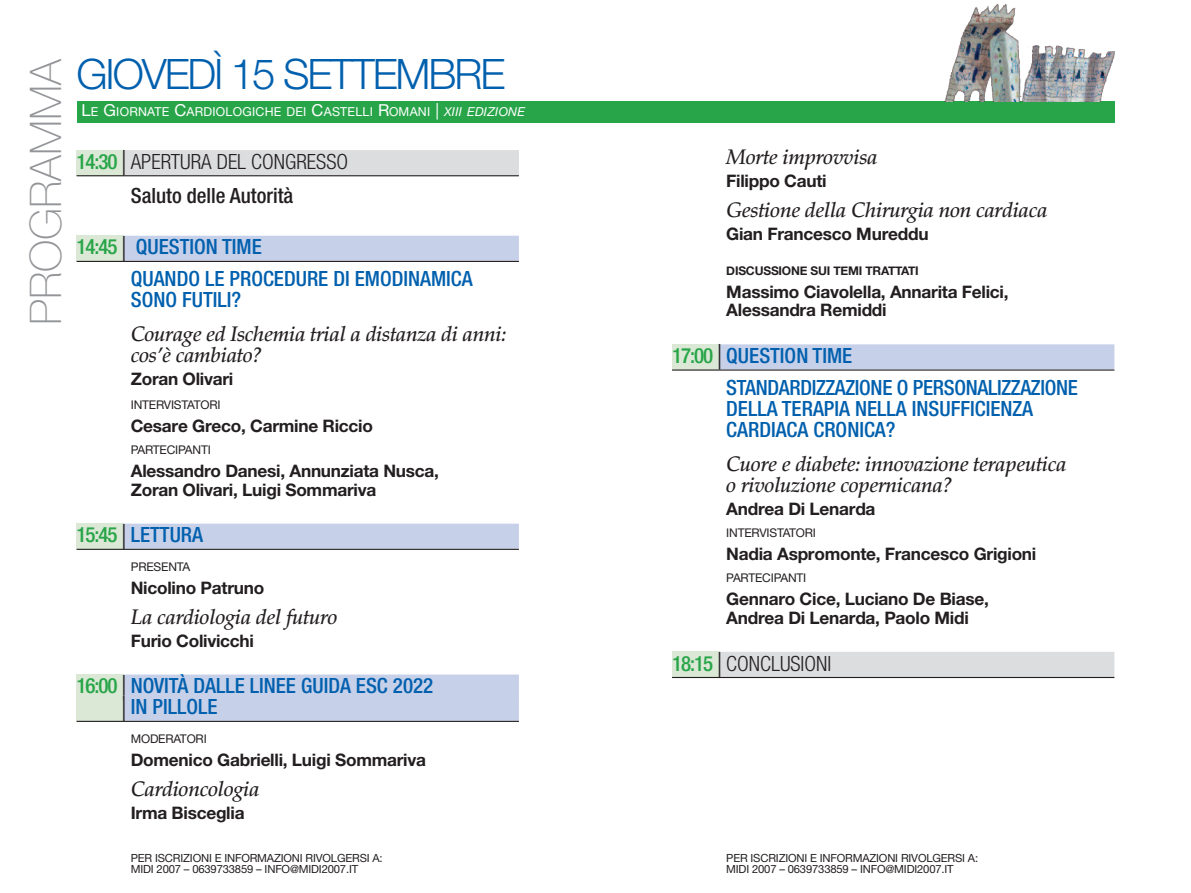
<style>
.page{position:relative;width:1191px;height:893px;background:#fff}
.page>*{position:absolute;margin:0;border:0;box-sizing:border-box;transform-origin:0 0}
.t1{font:100 43.35px "Helvetica Neue";color:#939598}
.t2{font:300 42px "Helvetica Neue LT Std";letter-spacing:-.05em;color:#0160ae}
.t3{font:500 condensed 21px/31.7px "Helvetica Neue LT Std";color:#0160ae}
.t4{font:italic 500 21px/21px "Palatino";letter-spacing:-.015em;color:#231f20}
.t5{font:300 condensed 21px/34.7px "Helvetica Neue LT Std";color:#231f20;text-align:center}
.t6{font:700 17.25px/18.8px "Helvetica Neue";letter-spacing:-.015em;color:#231f20}
.t7{font:12.3px "Helvetica Neue LT Std";letter-spacing:.02em;color:#fff}
.t8{font:12px "Helvetica Neue";letter-spacing:-.015em;color:#231f20}
.t9{font:700 12px "Helvetica Neue";letter-spacing:-.015em;color:#231f20}
.t10{font:11.25px/11.2px "Helvetica Neue";letter-spacing:-.015em;color:#231f20}
.s1{font-size:16.5px}
.s2{font-style:italic}
.s3{font-weight:500;color:#29a549}
.s4{font-stretch:normal;font-size:25.5px}
.s5{font-weight:500}
.s6{color:#29a549}
.s7{font-weight:300;font-stretch:normal;font-size:25.5px;color:#231f20}
</style>
<div class="page">
<div style="left:77px;top:524px;width:47px;height:25px;background:#dae8d5"></div>
<div style="left:77px;top:675px;width:47px;height:46px;background:#dae8d5"></div>
<div style="left:77px;top:236px;width:47px;height:25px;background:#dae8d5"></div>
<div style="left:77px;top:150px;width:47px;height:26px;background:#dae8d5"></div>
<div style="left:672px;top:344px;width:47px;height:26px;background:#dae8d5"></div>
<div style="left:672px;top:651px;width:47px;height:26px;background:#dae8d5"></div>
<div style="left:123px;top:150px;width:396px;height:25px;background:#dcdddf"></div>
<hr style="left:77px;top:175px;width:442px;height:1px;background:#231f20">
<div style="left:123px;top:236px;width:396px;height:25px;background:#c7d0e9"></div>
<hr style="left:77px;top:261px;width:442px;height:1px;background:#231f20">
<div style="left:123px;top:524px;width:396px;height:25px;background:#c7d0e9"></div>
<hr style="left:77px;top:549px;width:442px;height:1px;background:#231f20">
<div style="left:123px;top:674px;width:396px;height:26px;background:#c7d0e9"></div>
<div style="left:123px;top:696px;width:396px;height:25px;background:#c7d0e9"></div>
<hr style="left:77px;top:721px;width:442px;height:1px;background:#231f20">
<div style="left:77px;top:101px;width:1037px;height:21px;background:#29a549"></div>
<div style="left:719px;top:344px;width:395px;height:25px;background:#c7d0e9"></div>
<hr style="left:672px;top:369px;width:442px;height:2px;background:#231f20">
<div style="left:719px;top:652px;width:395px;height:25px;background:#dcdddf"></div>
<hr style="left:672px;top:677px;width:442px;height:1px;background:#231f20">
<img style="left:944px;top:5px;width:170px;height:96px">
<h1 class="t1" style="left:19px;top:325px;width:267px;rotate:-90deg">PROGRAMMA</h1>
<h2 class="t2" style="left:77px;top:59px;width:430px">GIOVEDÌ 15 SETTEMBRE</h2>
<p class="t7" style="left:81px;top:107px;width:445px"><span class="s1">L</span>E <span class="s1">G</span>IORNATE <span class="s1">C</span>ARDIOLOGICHE DEI <span class="s1">C</span>ASTELLI <span class="s1">R</span>OMANI <span class="s1">|</span> <span class="s2">XIII EDIZIONE</span></p>
<p class="t5" style="left:77px;top:146px;width:273px"><span class="s3">14:30</span> <span class="s4">|</span> APERTURA DEL CONGRESSO<br><span class="s5">Saluto delle Autorità</span></p>
<p class="t3" style="left:131px;top:233px;width:343px;text-indent:-54px"><span class="s6">14:45</span> <span class="s7">|</span> QUESTION TIME<br>QUANDO LE PROCEDURE DI EMODINAMICA</p>
<p class="t3" style="left:131px;top:286px;width:112px">SONO FUTILI?</p>
<p class="t4" style="left:131px;top:326px;width:377px">Courage ed Ischemia trial a distanza di anni: cos’è cambiato?</p>
<p class="t6" style="left:131px;top:371px;width:104px">Zoran Olivari</p>
<p class="t8" style="left:131px;top:400px;width:91px">INTERVISTATORI</p>
<p class="t6" style="left:131px;top:418px;width:244px">Cesare Greco, Carmine Riccio</p>
<p class="t8" style="left:131px;top:445px;width:82px">PARTECIPANTI</p>
<p class="t6" style="left:131px;top:463px;width:310px">Alessandro Danesi, Annunziata Nusca,<br>Zoran Olivari, Luigi Sommariva</p>
<p class="t3" style="left:77px;top:521px;width:128px"><span class="s6">15:45</span> <span class="s7">|</span> LETTURA</p>
<p class="t8" style="left:131px;top:562px;width:61px">PRESENTA</p>
<p class="t6" style="left:131px;top:580px;width:135px">Nicolino Patruno</p>
<p class="t4" style="left:131px;top:608px;width:208px">La cardiologia del futuro</p>
<p class="t6" style="left:131px;top:633px;width:125px">Furio Colivicchi</p>
<p class="t3" style="left:121px;top:677px;width:313px;line-height:21.1px;text-indent:-45px"><span class="s6">16:00</span> <span class="s7">|</span> NOVITÀ DALLE LINEE GUIDA ESC 2022 <span class="s7">|</span> IN PILLOLE</p>
<p class="t8" style="left:131px;top:734px;width:77px">MODERATORI</p>
<p class="t6" style="left:131px;top:752px;width:297px">Domenico Gabrielli, Luigi Sommariva</p>
<p class="t4" style="left:131px;top:780px;width:130px">Cardioncologia</p>
<p class="t6" style="left:131px;top:805px;width:115px">Irma Bisceglia</p>
<p class="t4" style="left:726px;top:149px;width:153px">Morte improvvisa</p>
<p class="t6" style="left:726px;top:173px;width:102px">Filippo Cauti</p>
<p class="t4" style="left:726px;top:201px;width:323px">Gestione della Chirurgia non cardiaca</p>
<p class="t6" style="left:726px;top:226px;width:204px">Gian Francesco Mureddu</p>
<p class="t9" style="left:726px;top:263px;width:194px">discussione sui temi trattati</p>
<p class="t6" style="left:726px;top:284px;width:284px">Massimo Ciavolella, Annarita Felici,<br>Alessandra Remiddi</p>
<p class="t3" style="left:726px;top:342px;width:353px;text-indent:-54px"><span class="s6">17:00</span> <span class="s7">|</span> QUESTION TIME<br>STANDARDIZZAZIONE O PERSONALIZZAZIONE</p>
<p class="t3" style="left:726px;top:400px;width:308px;line-height:21px">DELLA TERAPIA NELLA INSUFFICIENZA<br>CARDIACA CRONICA?</p>
<p class="t4" style="left:726px;top:455px;width:342px">Cuore e diabete: innovazione terapeutica o rivoluzione copernicana?</p>
<p class="t6" style="left:726px;top:501px;width:151px">Andrea Di Lenarda</p>
<p class="t8" style="left:726px;top:528px;width:91px">INTERVISTATORI</p>
<p class="t6" style="left:726px;top:546px;width:311px">Nadia Aspromonte, Francesco Grigioni</p>
<p class="t8" style="left:726px;top:573px;width:82px">PARTECIPANTI</p>
<p class="t6" style="left:726px;top:591px;width:264px">Gennaro Cice, Luciano De Biase,<br>Andrea Di Lenarda, Paolo Midi</p>
<p class="t5" style="left:672px;top:648px;width:161px"><span class="s3">18:15</span> <span class="s4">|</span> CONCLUSIONI</p>
<p class="t10" style="left:131px;top:854px;width:253px">PER ISCRIZIONI E INFORMAZIONI RIVOLGERSI A:<br>MIDI 2007 – 0639733859 – INFO@MIDI2007.IT</p>
<p class="t10" style="left:726px;top:854px;width:253px">PER ISCRIZIONI E INFORMAZIONI RIVOLGERSI A:<br>MIDI 2007 – 0639733859 – INFO@MIDI2007.IT</p>
</div>
